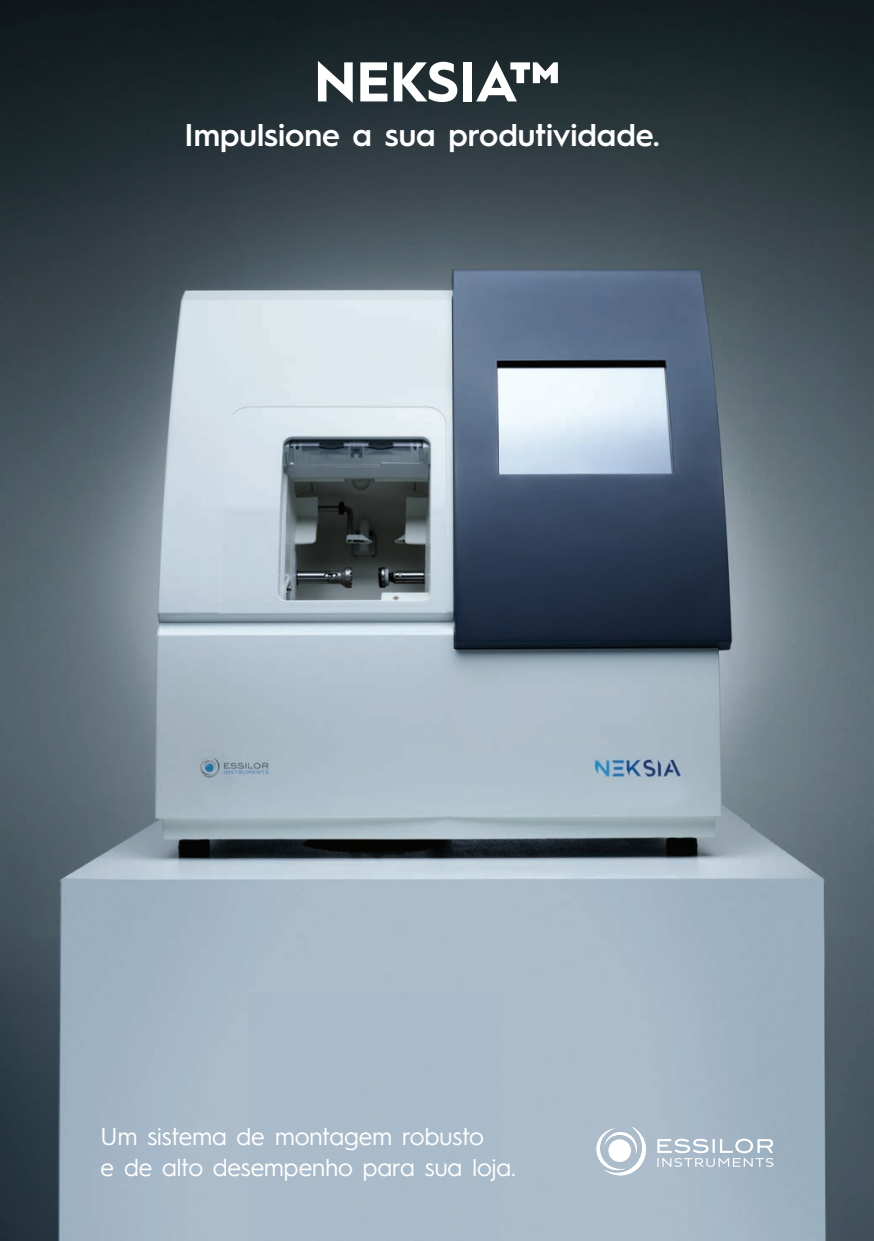
<style>
.page{position:relative;width:874px;height:1241px;background:#fff}
.page>*{position:absolute;margin:0;border:0;box-sizing:border-box;transform-origin:0 0}
.t1{font:700 56px "Hurme Geometric Sans 1";color:#fff}
.t2{font:600 31.5px "Hurme Geometric Sans 1";color:#fff}
.t3{font:24.5px/31.5px "Hurme Geometric Sans 1";color:#fff}
</style>
<div class="page">
<img style="left:0;top:0;width:873px;height:1240px">
<svg style="left:657px;top:1138px;width:116px;height:28px"></svg>
<svg style="left:593px;top:1125px;width:54px;height:50px"></svg>
<h1 class="t1" style="left:314px;top:42px;width:247px">NEKSIA™</h1>
<p class="t2" style="left:184px;top:113px;width:476px">Impulsione a sua produtividade.</p>
<p class="t3" style="left:101px;top:1118px;width:416px">Um sistema de montagem robusto<br>e de alto desempenho para sua loja.</p>
</div>
